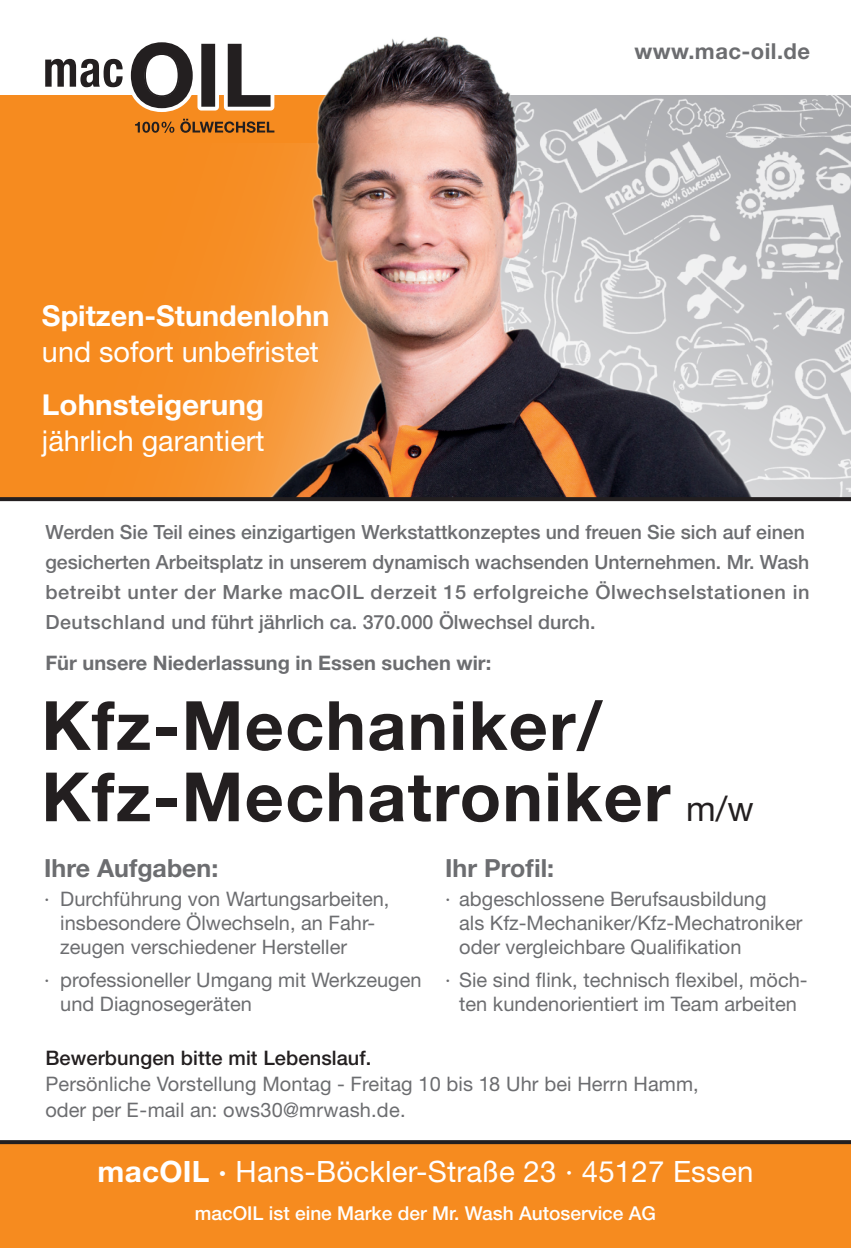
<style>
.page{position:relative;width:851px;height:1248px;background:#fff}
.page>*{position:absolute;margin:0;border:0;box-sizing:border-box;transform-origin:0 0}
.t1{font:700 68px/71.2px "Helvetica Neue";letter-spacing:.02em;color:#231f20}
.t2{font:29.4px "Helvetica Neue";letter-spacing:.005em;color:#fff}
.t3{font:28.8px "Helvetica Neue";color:#fff}
.t4{font:700 28.8px "Helvetica Neue";color:#fff}
.t5{font:700 25px "Helvetica Neue";color:#6c6d70}
.t6{font:700 22px "Helvetica Neue";letter-spacing:.02em;color:#6c6d70}
.t7{font:20px/24px "Helvetica Neue";color:#6c6d70}
.t8{font:700 20px "Helvetica Neue";color:#6c6d70}
.t9{font:500 20px "Helvetica Neue";letter-spacing:.005em;color:#231f20}
.t10{font:500 19.6px/30px "Helvetica Neue";color:#6c6d70}
.t11{font:500 19.2px "Helvetica Neue";color:#fff}
.s1{font-weight:400;font-size:34.8px}
.s2{font-weight:700}
</style>
<div class="page">
<img style="left:786px;top:95px;width:64px;height:402px">
<div style="left:0;top:95px;width:443px;height:404px;background:#f68b1f"></div>
<svg style="left:45px;top:42px;width:203px;height:91px"></svg>
<img style="left:248px;top:36px;width:538px;height:461px">
<div style="left:0;top:1141px;width:850px;height:106px;background:#f68b1f"></div>
<svg style="left:0;top:1140px;width:850px;height:3px;background:#2c2829"></svg>
<hr style="left:0;top:497px;width:850px;height:4px;background:#231f20">
<h3 class="t4" style="left:42px;top:298px;width:289px">Spitzen-Stundenlohn</h3>
<h3 class="t3" style="left:42px;top:335px;width:278px">und sofort unbefristet</h3>
<h3 class="t4" style="left:42px;top:387px;width:223px">Lohnsteigerung</h3>
<h3 class="t3" style="left:42px;top:424px;width:224px">jährlich garantiert</h3>
<p class="t6" style="left:634px;top:38px;width:177px">www.mac-oil.de</p>
<p class="t10" style="left:45px;top:516px;width:765px">Werden Sie Teil eines einzigartigen Werkstattkonzeptes und freuen Sie sich auf einen gesicherten Arbeitsplatz in unserem dynamisch wachsenden Unternehmen. Mr. Wash betreibt unter der Marke macOIL derzeit 15 erfolgreiche Ölwechselstationen in Deutschland und führt jährlich ca. 370.000 Ölwechsel durch.</p>
<p class="t8" style="left:45px;top:650px;width:447px">Für unsere Niederlassung in Essen suchen wir:</p>
<h1 class="t1" style="left:41px;top:688px;width:713px">Kfz-Mechaniker/<br>Kfz-Mechatroniker <span class="s1">m/w</span></h1>
<p class="t5" style="left:44px;top:852px;width:176px">Ihre Aufgaben:</p>
<p class="t7" style="left:60px;top:886px;width:330px;text-indent:-16px">· Durchführung von Wartungsarbeiten, insbesondere Ölwechseln, an Fahr&shy;zeugen verschiedener Hersteller</p>
<p class="t7" style="left:60px;top:967px;width:363px;text-indent:-16px">· professioneller Umgang mit Werkzeugen und Diagnosegeräten</p>
<p class="t9" style="left:45px;top:1046px;width:327px">Bewerbungen bitte mit Lebenslauf.</p>
<p class="t7" style="left:45px;top:1070px;width:654px;line-height:26px">Persönliche Vorstellung Montag - Freitag 10 bis 18 Uhr bei Herrn Hamm, oder per E-mail an: ows30@mrwash.de.</p>
<h2 class="t2" style="left:98px;top:1153px;width:657px"><span class="s2">macOIL ·</span> Hans-Böckler-Straße 23 · 45127 Essen</h2>
<p class="t11" style="left:195px;top:1201px;width:462px">macOIL ist eine Marke der Mr. Wash Autoservice AG</p>
<p class="t5" style="left:445px;top:852px;width:110px">Ihr Profil:</p>
<p class="t7" style="left:459px;top:886px;width:344px;text-indent:-14px">· abgeschlossene Berufsausbildung<br>als Kfz-Mechaniker/Kfz-Mechatroniker oder vergleichbare Qualifikation</p>
<p class="t7" style="left:445px;top:967px;width:364px;text-align:center">· Sie sind flink, technisch flexibel, möch&shy;ten kundenorientiert im Team arbeiten</p>
</div>
